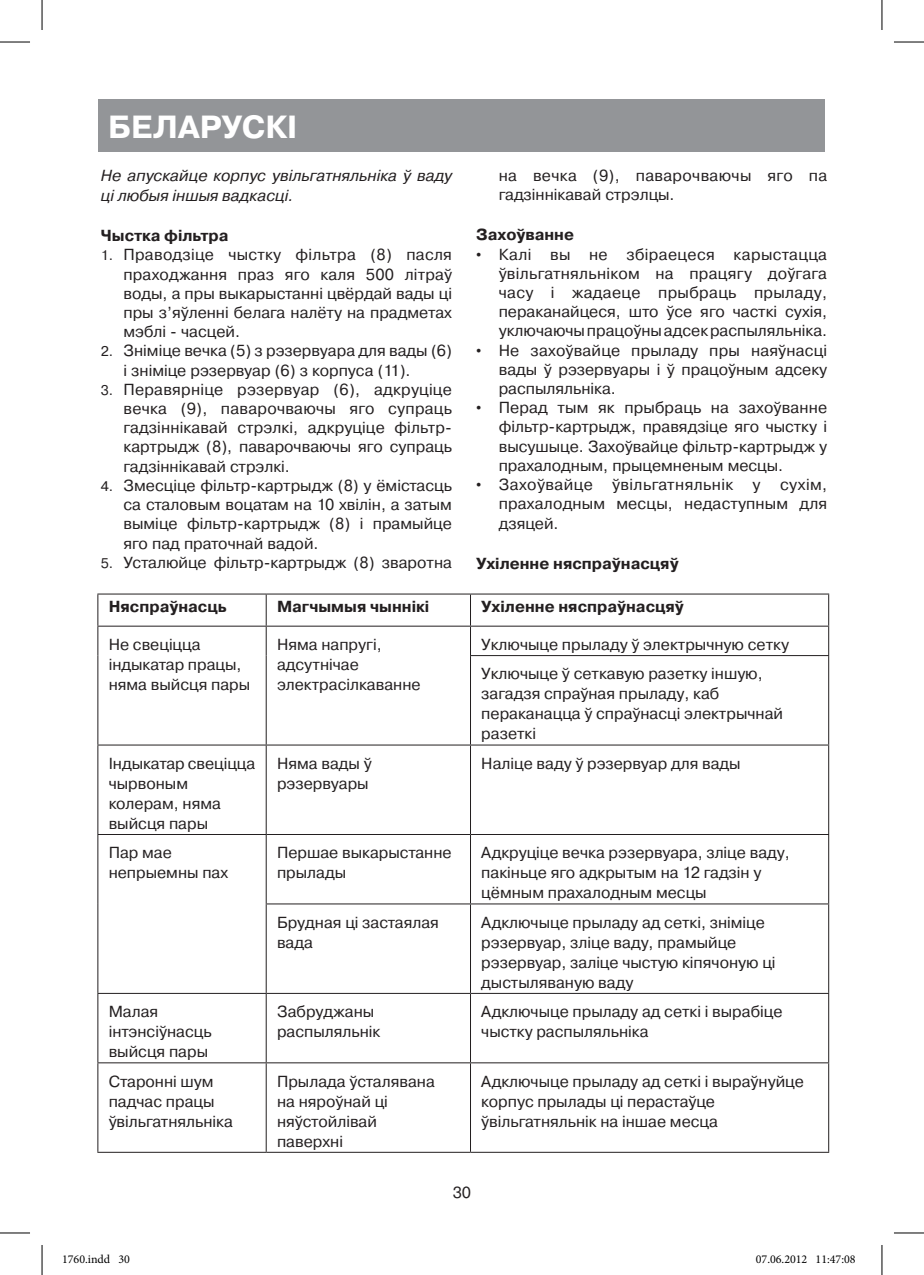
<style>
.page{position:relative;width:924px;height:1275px;background:#fff}
.page>*{position:absolute;margin:0;border:0;box-sizing:border-box;transform-origin:0 0}
.t1{font:700 32px "Pragmatica C";color:#fff}
.t2{font:16px/20px "Pragmatica C";color:#231f20}
.t3{font:700 16px "Pragmatica C";color:#231f20}
.t4{font:italic 16px/20px "Pragmatica C";color:#231f20}
.t5{font:12px "Minion Pro";color:#000}
.s1{font-size:14px}
.s2{font-family:"Arial";font-size:15px}
</style>
<div class="page">
<div style="left:99px;top:99px;width:725px;height:53px;background:#939598"></div>
<hr style="left:97px;top:593px;width:169px;height:1px;background:#231f20">
<hr style="left:266px;top:593px;width:204px;height:1px;background:#231f20">
<hr style="left:470px;top:593px;width:358px;height:1px;background:#231f20">
<hr style="left:97px;top:625px;width:169px;height:1px;background:#231f20">
<hr style="left:266px;top:625px;width:204px;height:1px;background:#231f20">
<hr style="left:470px;top:625px;width:358px;height:1px;background:#231f20">
<hr style="left:470px;top:655px;width:358px;height:1px;background:#231f20">
<hr style="left:97px;top:744px;width:169px;height:1px;background:#231f20">
<hr style="left:266px;top:744px;width:204px;height:1px;background:#231f20">
<hr style="left:470px;top:744px;width:358px;height:1px;background:#231f20">
<hr style="left:97px;top:834px;width:169px;height:1px;background:#231f20">
<hr style="left:266px;top:834px;width:204px;height:1px;background:#231f20">
<hr style="left:470px;top:834px;width:358px;height:1px;background:#231f20">
<hr style="left:265px;top:903px;width:205px;height:1px;background:#231f20">
<hr style="left:470px;top:903px;width:358px;height:1px;background:#231f20">
<hr style="left:97px;top:993px;width:169px;height:1px;background:#231f20">
<hr style="left:266px;top:993px;width:204px;height:1px;background:#231f20">
<hr style="left:470px;top:993px;width:358px;height:1px;background:#231f20">
<hr style="left:97px;top:1062px;width:169px;height:1px;background:#231f20">
<hr style="left:266px;top:1062px;width:204px;height:1px;background:#231f20">
<hr style="left:470px;top:1062px;width:358px;height:1px;background:#231f20">
<hr style="left:97px;top:1151px;width:169px;height:1px;background:#231f20">
<hr style="left:266px;top:1151px;width:204px;height:1px;background:#231f20">
<hr style="left:470px;top:1151px;width:358px;height:1px;background:#231f20">
<hr style="left:97px;top:594px;width:1px;height:31px;background:#231f20">
<svg style="left:97px;top:626px;width:1px;height:29px"></svg>
<hr style="left:97px;top:655px;width:1px;height:89px;background:#231f20">
<hr style="left:97px;top:745px;width:1px;height:89px;background:#231f20">
<hr style="left:97px;top:835px;width:1px;height:69px;background:#231f20">
<hr style="left:97px;top:904px;width:1px;height:89px;background:#231f20">
<hr style="left:97px;top:994px;width:1px;height:68px;background:#231f20">
<hr style="left:97px;top:1063px;width:1px;height:88px;background:#231f20">
<hr style="left:265px;top:594px;width:1px;height:31px;background:#231f20">
<hr style="left:470px;top:594px;width:1px;height:31px;background:#231f20">
<hr style="left:827px;top:594px;width:1px;height:31px;background:#231f20">
<svg style="left:265px;top:626px;width:1px;height:29px"></svg>
<svg style="left:470px;top:626px;width:1px;height:29px"></svg>
<hr style="left:265px;top:655px;width:1px;height:89px;background:#231f20">
<hr style="left:470px;top:656px;width:1px;height:88px;background:#231f20">
<hr style="left:827px;top:656px;width:1px;height:88px;background:#231f20">
<hr style="left:265px;top:745px;width:1px;height:89px;background:#231f20">
<hr style="left:470px;top:745px;width:1px;height:89px;background:#231f20">
<hr style="left:827px;top:745px;width:1px;height:89px;background:#231f20">
<hr style="left:265px;top:835px;width:1px;height:68px;background:#231f20">
<hr style="left:470px;top:835px;width:1px;height:68px;background:#231f20">
<hr style="left:827px;top:835px;width:1px;height:68px;background:#231f20">
<hr style="left:265px;top:904px;width:1px;height:89px;background:#231f20">
<hr style="left:470px;top:904px;width:1px;height:89px;background:#231f20">
<hr style="left:827px;top:904px;width:1px;height:89px;background:#231f20">
<hr style="left:265px;top:994px;width:1px;height:68px;background:#231f20">
<hr style="left:470px;top:994px;width:1px;height:68px;background:#231f20">
<hr style="left:827px;top:994px;width:1px;height:68px;background:#231f20">
<hr style="left:265px;top:1063px;width:1px;height:88px;background:#231f20">
<hr style="left:470px;top:1063px;width:1px;height:88px;background:#231f20">
<hr style="left:827px;top:1063px;width:1px;height:88px;background:#231f20">
<hr style="left:0;top:42px;width:30px;height:1px;background:#000">
<hr style="left:893px;top:42px;width:30px;height:1px;background:#000">
<hr style="left:0;top:1232px;width:30px;height:1px;background:#000">
<hr style="left:893px;top:1232px;width:30px;height:1px;background:#000">
<hr style="left:42px;top:0;width:1px;height:30px;background:#000">
<hr style="left:42px;top:1245px;width:1px;height:30px;background:#000">
<hr style="left:881px;top:0;width:1px;height:30px;background:#000">
<hr style="left:881px;top:1245px;width:1px;height:30px;background:#000">
<div style="left:124px;top:1255px;width:6px;height:8px;border:1px solid #fff;border-radius:50%"></div>
<svg style="left:124px;top:1255px;width:5px;height:8px"></svg>
<div style="left:755px;top:1255px;width:6px;height:8px;border:1px solid #fff;border-radius:50%"></div>
<svg style="left:756px;top:1255px;width:5px;height:8px"></svg>
<h1 class="t1" style="left:108px;top:109px;width:191px">Беларускi</h1>
<p class="t4" style="left:101px;top:166px;width:352px">Не апускайце корпус увільгатняльніка ў ваду ці любыя іншыя вадкасці.</p>
<p class="t3" style="left:101px;top:227px;width:129px">Чыстка фільтра</p>
<p class="t2" style="left:123px;top:245px;width:330px;line-height:19.2px;text-align:justify;text-indent:-23px"><span class="s1">1.</span> Праводзіце чыстку фільтра (8) пасля праходжання праз яго каля 500 літраў воды, а пры выкарыстанні цвёрдай вады ці пры з’яўленні белага налёту на прадметах мэблі - часцей.</p>
<p class="t2" style="left:123px;top:341px;width:330px;line-height:19.2px;text-indent:-23px"><span class="s1">2.</span> Зніміце вечка (5) з рэзервуара для вады (6) і зніміце рэзервуар (6) з корпуса (11).</p>
<p class="t2" style="left:123px;top:380px;width:330px;line-height:19.2px;text-align:justify;text-indent:-23px"><span class="s1">3.</span> Перавярніце рэзервуар (6), адкруціце вечка (9), паварочваючы яго супраць гадзіннікавай стрэлкі, адкруціце фільтр&shy;картрыдж (8), паварочваючы яго супраць гадзіннікавай стрэлкі.</p>
<p class="t2" style="left:123px;top:476px;width:330px;line-height:19.2px;text-align:justify;text-indent:-23px"><span class="s1">4.</span> Змесціце фільтр-картрыдж (8) у ёмістасць са сталовым воцатам на 10 хвілін, а затым выміце фільтр-картрыдж (8) і прамыйце яго пад праточнай вадой.</p>
<p class="t2" style="left:101px;top:552px;width:352px"><span class="s1">5.</span> Усталюйце фільтр-картрыдж (8) зваротна</p>
<p class="t2" style="left:498px;top:166px;width:330px;line-height:19.2px">на вечка (9), паварочваючы яго па гадзіннікавай стрэлцы.</p>
<p class="t3" style="left:476px;top:226px;width:100px">Захоўванне</p>
<p class="t2" style="left:498px;top:245px;width:330px;line-height:19.2px;text-align:justify;text-indent:-23px"><span class="s2">•</span> Калі вы не збіраецеся карыстацца ўвільгатняльніком на працягу доўгага часу і жадаеце прыбраць прыладу, пераканайцеся, што ўсе яго часткі сухія, уключаючыпрацоўныадсекраспыляльніка.</p>
<p class="t2" style="left:498px;top:341px;width:330px;line-height:19.2px;text-align:justify;text-indent:-23px"><span class="s2">•</span> Не захоўвайце прыладу пры наяўнасці вады ў рэзервуары і ў працоўным адсеку распыляльніка.</p>
<p class="t2" style="left:498px;top:398px;width:330px;line-height:19.2px;text-align:justify;text-indent:-23px"><span class="s2">•</span> Перад тым як прыбраць на захоўванне фільтр-картрыдж, правядзіце яго чыстку і высушыце. Захоўвайце фільтр-картрыдж у прахалодным, прыцемненым месцы.</p>
<p class="t2" style="left:498px;top:475px;width:330px;line-height:19.2px;text-align:justify;text-indent:-23px"><span class="s2">•</span> Захоўвайце ўвільгатняльнік у сухім, прахалодным месцы, недаступным для дзяцей.</p>
<p class="t3" style="left:476px;top:554px;width:204px">Ухіленне няспраўнасцяў</p>
<p class="t3" style="left:109px;top:598px;width:119px">Няспраўнасць</p>
<p class="t3" style="left:277px;top:598px;width:154px">Магчымыя чыннікі</p>
<p class="t3" style="left:481px;top:598px;width:204px">Ухіленне няспраўнасцяў</p>
<p class="t2" style="left:109px;top:634px;width:143px">Не свеціцца індыкатар працы, няма выйсця пары</p>
<p class="t2" style="left:277px;top:634px;width:145px">Няма напругі, адсутнічае электрасілкаванне</p>
<p class="t2" style="left:481px;top:630px;width:309px;line-height:29.4px">Уключыце прыладу ў электрычную сетку<br>Уключыце ў сеткавую разетку іншую,</p>
<p class="t2" style="left:481px;top:684px;width:303px">загадзя спраўная прыладу, каб пераканацца ў спраўнасці электрычнай разеткі</p>
<p class="t2" style="left:109px;top:753px;width:148px">Індыкатар свеціцца чырвоным колерам, няма выйсця пары</p>
<p class="t2" style="left:277px;top:753px;width:96px">Няма вады ў рэзервуары</p>
<p class="t2" style="left:481px;top:753px;width:261px">Наліце ваду ў рэзервуар для вады</p>
<p class="t2" style="left:109px;top:843px;width:121px">Пар мае непрыемны пах</p>
<p class="t2" style="left:277px;top:843px;width:176px">Першае выкарыстанне прылады</p>
<p class="t2" style="left:481px;top:843px;width:310px">Адкруціце вечка рэзервуара, зліце ваду, пакіньце яго адкрытым на 12 гадзін у цёмным прахалодным месцы</p>
<p class="t2" style="left:277px;top:912px;width:163px">Брудная ці застаялая вада</p>
<p class="t2" style="left:481px;top:912px;width:295px">Адключыце прыладу ад сеткі, зніміце рэзервуар, зліце ваду, прамыйце рэзервуар, заліце чыстую кіпячоную ці дыстыляваную ваду</p>
<p class="t2" style="left:109px;top:1001px;width:104px">Малая інтэнсіўнасць выйсця пары</p>
<p class="t2" style="left:277px;top:1001px;width:105px">Забруджаны распыляльнік</p>
<p class="t2" style="left:481px;top:1001px;width:302px">Адключыце прыладу ад сеткі і вырабіце чыстку распыляльніка</p>
<p class="t2" style="left:109px;top:1071px;width:126px">Старонні шум падчас працы ўвільгатняльніка</p>
<p class="t2" style="left:277px;top:1071px;width:159px">Прылада ўсталявана на няроўнай ці няўстойлівай паверхні</p>
<p class="t2" style="left:481px;top:1071px;width:324px">Адключыце прыладу ад сеткі і выраўнуйце корпус прылады ці перастаўце ўвільгатняльнік на іншае месца</p>
<p class="t2" style="left:452px;top:1182px;width:20px">30</p>
<p class="t5" style="left:62px;top:1251px;width:69px">1760.indd 30</p>
<p class="t5" style="left:755px;top:1251px;width:101px">07.06.2012 11:47:08</p>
</div>
